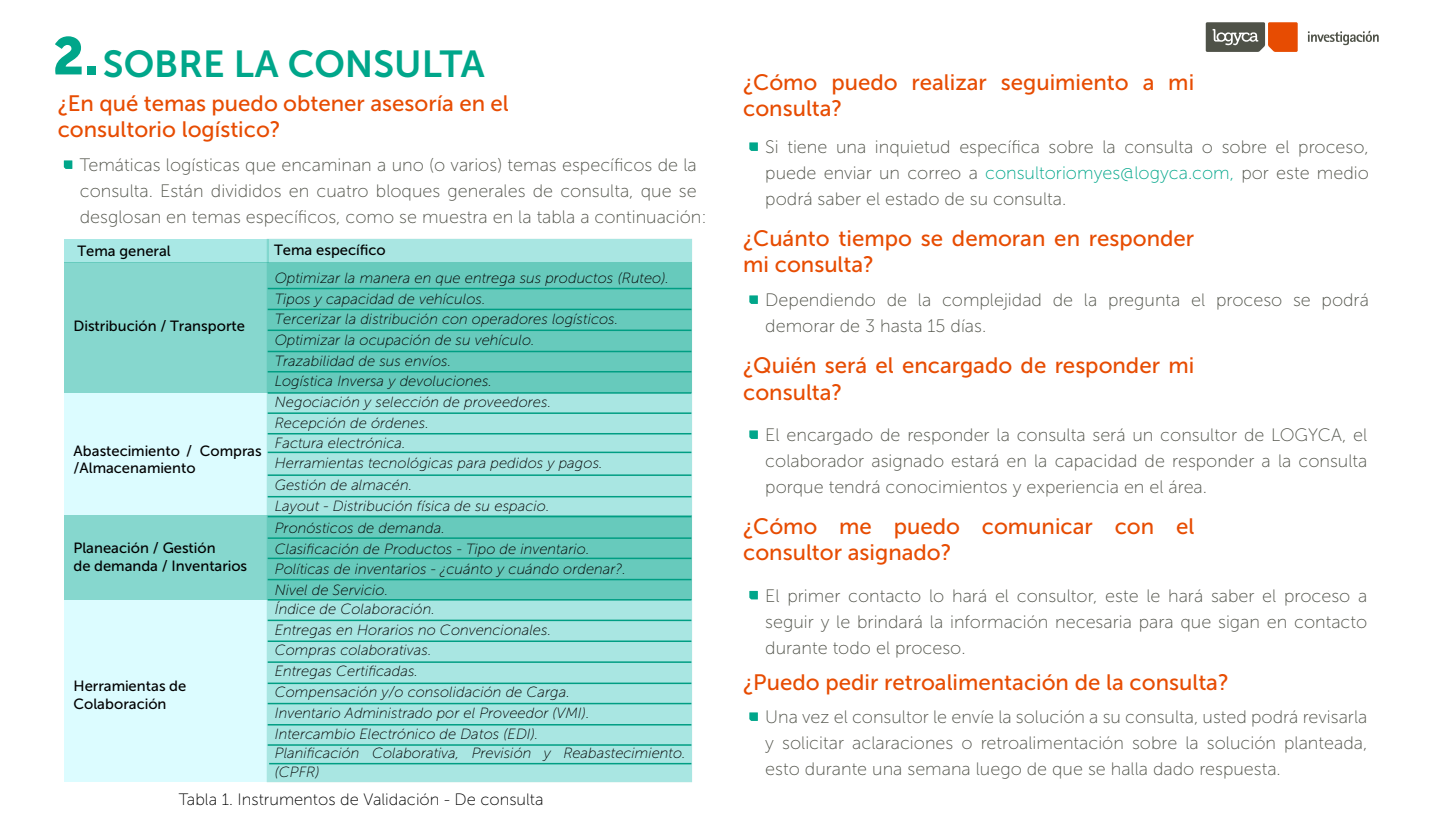
<style>
.page{position:relative;width:1440px;height:840px;background:#fff}
.page>*{position:absolute;margin:0;border:0;box-sizing:border-box;transform-origin:0 0}
.t1{font:52.5px "Museo Sans 900";color:#00a68a}
.t2{font:37.5px "Museo Sans 700";color:#00a68a}
.t3{font:22.2px/26.1px "Museo Sans 500";color:#e74c02}
.t4{font:18px/26.1px "Museo Sans 100";color:#51534a;text-align:justify}
.t5{font:16.5px "Museo Sans 100";color:#000}
.t6{font:italic 14.85px/20.7px "Museo Sans 100";color:#000}
.t7{font:14.85px/17.7px "Museo Sans 500";color:#000}
.s1{color:#00a68a}
</style>
<div class="page">
<svg style="left:64px;top:160px;width:8px;height:9px"></svg>
<svg style="left:64px;top:240px;width:203px;height:542px;background:#d8fafd"></svg>
<div style="left:64px;top:515px;width:627px;height:85px;background:#86d7ce"></div>
<div style="left:64px;top:263px;width:627px;height:130px;background:#86d7ce"></div>
<svg style="left:267px;top:239px;width:425px;height:543px;background:#8cd9d1"></svg>
<hr style="left:268px;top:288px;width:423px;height:1px;background:#009e83">
<hr style="left:268px;top:309px;width:423px;height:1px;background:#009e83">
<hr style="left:268px;top:330px;width:423px;height:1px;background:#009e83">
<hr style="left:268px;top:371px;width:423px;height:1px;background:#009e83">
<hr style="left:268px;top:351px;width:423px;height:1px;background:#009e83">
<hr style="left:268px;top:412px;width:423px;height:2px;background:#009e83">
<hr style="left:268px;top:392px;width:423px;height:2px;background:#009e83">
<hr style="left:268px;top:433px;width:423px;height:1px;background:#009e83">
<hr style="left:268px;top:452px;width:423px;height:1px;background:#009e83">
<hr style="left:268px;top:474px;width:423px;height:2px;background:#009e83">
<hr style="left:268px;top:516px;width:423px;height:1px;background:#009e83">
<hr style="left:268px;top:496px;width:423px;height:1px;background:#009e83">
<hr style="left:268px;top:558px;width:423px;height:1px;background:#009e83">
<hr style="left:268px;top:537px;width:423px;height:2px;background:#009e83">
<hr style="left:268px;top:599px;width:423px;height:2px;background:#009e83">
<hr style="left:268px;top:579px;width:423px;height:1px;background:#009e83">
<hr style="left:268px;top:620px;width:423px;height:1px;background:#009e83">
<hr style="left:268px;top:641px;width:423px;height:1px;background:#009e83">
<hr style="left:268px;top:661px;width:423px;height:2px;background:#009e83">
<hr style="left:268px;top:683px;width:423px;height:1px;background:#009e83">
<hr style="left:268px;top:703px;width:423px;height:1px;background:#009e83">
<hr style="left:268px;top:724px;width:423px;height:2px;background:#009e83">
<hr style="left:268px;top:744px;width:423px;height:2px;background:#009e83">
<hr style="left:269px;top:763px;width:422px;height:1px;background:#009e83">
<svg style="left:749px;top:142px;width:9px;height:9px"></svg>
<svg style="left:749px;top:295px;width:9px;height:9px"></svg>
<svg style="left:749px;top:430px;width:9px;height:9px"></svg>
<svg style="left:749px;top:712px;width:9px;height:9px"></svg>
<svg style="left:749px;top:591px;width:9px;height:8px"></svg>
<svg style="left:1206px;top:22px;width:92px;height:30px;background:#97694c"></svg>
<svg style="left:1308px;top:31px;width:71px;height:14px"></svg>
<h1 class="t1" style="left:53px;top:26px;width:48px">2.</h1>
<h2 class="t2" style="left:103px;top:43px;width:383px">SOBRE LA CONSULTA</h2>
<p class="t3" style="left:58px;top:90px;width:453px">¿En qué temas puedo obtener asesoría en el consultorio logístico?</p>
<p class="t4" style="left:80px;top:152px;width:628px;text-align:left">Temáticas logísticas que encaminan a uno (o varios) temas específicos de la consulta. Están divididos en cuatro bloques generales de consulta, que se desglosan en temas específicos, como se muestra en la tabla a continuación:</p>
<p class="t7" style="left:77px;top:242px;width:95px">Tema general</p>
<p class="t7" style="left:274px;top:241px;width:113px">Tema específico</p>
<p class="t7" style="left:74px;top:317px;width:173px">Distribución / Transporte</p>
<p class="t7" style="left:74px;top:442px;width:190px">Abastecimiento / Compras /Almacenamiento</p>
<p class="t7" style="left:74px;top:539px;width:175px">Planeación / Gestión<br>de demanda / Inventarios</p>
<p class="t7" style="left:74px;top:677px;width:114px">Herramientas de<br>Colaboración</p>
<p class="t6" style="left:275px;top:267px;width:396px">Optimizar la manera en que entrega sus productos (Ruteo).<br>Tipos y capacidad de vehículos.<br>Tercerizar la distribución con operadores logísticos.<br>Optimizar la ocupación de su vehículo.<br>Trazabilidad de sus envíos.<br>Logística Inversa y devoluciones.<br>Negociación y selección de proveedores.<br>Recepción de órdenes.<br>Factura electrónica.<br>Herramientas tecnológicas para pedidos y pagos.<br>Gestión de almacén.<br>Layout - Distribución física de su espacio.</p>
<p class="t6" style="left:275px;top:518px;width:353px">Pronósticos de demanda.<br>Clasificación de Productos - Tipo de inventario.<br>Políticas de inventarios - ¿cuánto y cuándo ordenar?.<br>Nivel de Servicio.</p>
<p class="t6" style="left:275px;top:599px;width:412px">Índice de Colaboración.<br>Entregas en Horarios no Convencionales.<br>Compras colaborativas.<br>Entregas Certificadas.<br>Compensación y/o consolidación de Carga.<br>Inventario Administrado por el Proveedor (VMI).<br>Intercambio Electrónico de Datos (EDI).<br>Planificación Colaborativa, Previsión y Reabastecimiento. (CPFR)</p>
<p class="t5" style="left:179px;top:791px;width:366px">Tabla 1. Instrumentos de Validación - De consulta</p>
<p class="t3" style="left:743px;top:69px;width:452px">¿Cómo puedo realizar seguimiento a mi consulta?</p>
<p class="t4" style="left:765px;top:134px;width:605px">Si tiene una inquietud específica sobre la consulta o sobre el proceso, puede enviar un correo a <span class="s1">consultoriomyes@logyca.com,</span> por este medio podrá saber el estado de su consulta.</p>
<p class="t3" style="left:743px;top:225px;width:453px">¿Cuánto tiempo se demoran en responder mi consulta?</p>
<p class="t4" style="left:765px;top:287px;width:605px">Dependiendo de la complejidad de la pregunta el proceso se podrá demorar de 3 hasta 15 días.</p>
<p class="t3" style="left:743px;top:353px;width:453px">¿Quién será el encargado de responder mi consulta?</p>
<p class="t4" style="left:765px;top:422px;width:604px">El encargado de responder la consulta será un consultor de LOGYCA, el colaborador asignado estará en la capacidad de responder a la consulta porque tendrá conocimientos y experiencia en el área.</p>
<p class="t3" style="left:743px;top:513px;width:453px">¿Cómo me puedo comunicar con el consultor asignado?</p>
<p class="t4" style="left:765px;top:583px;width:604px">El primer contacto lo hará el consultor, este le hará saber el proceso a seguir y le brindará la información necesaria para que sigan en contacto durante todo el proceso.</p>
<p class="t3" style="left:743px;top:669px;width:487px">¿Puedo pedir retroalimentación de la consulta?</p>
<p class="t4" style="left:765px;top:704px;width:604px">Una vez el consultor le envíe la solución a su consulta, usted podrá revisarla y solicitar aclaraciones o retroalimentación sobre la solución planteada, esto durante una semana luego de que se halla dado respuesta.</p>
</div>
